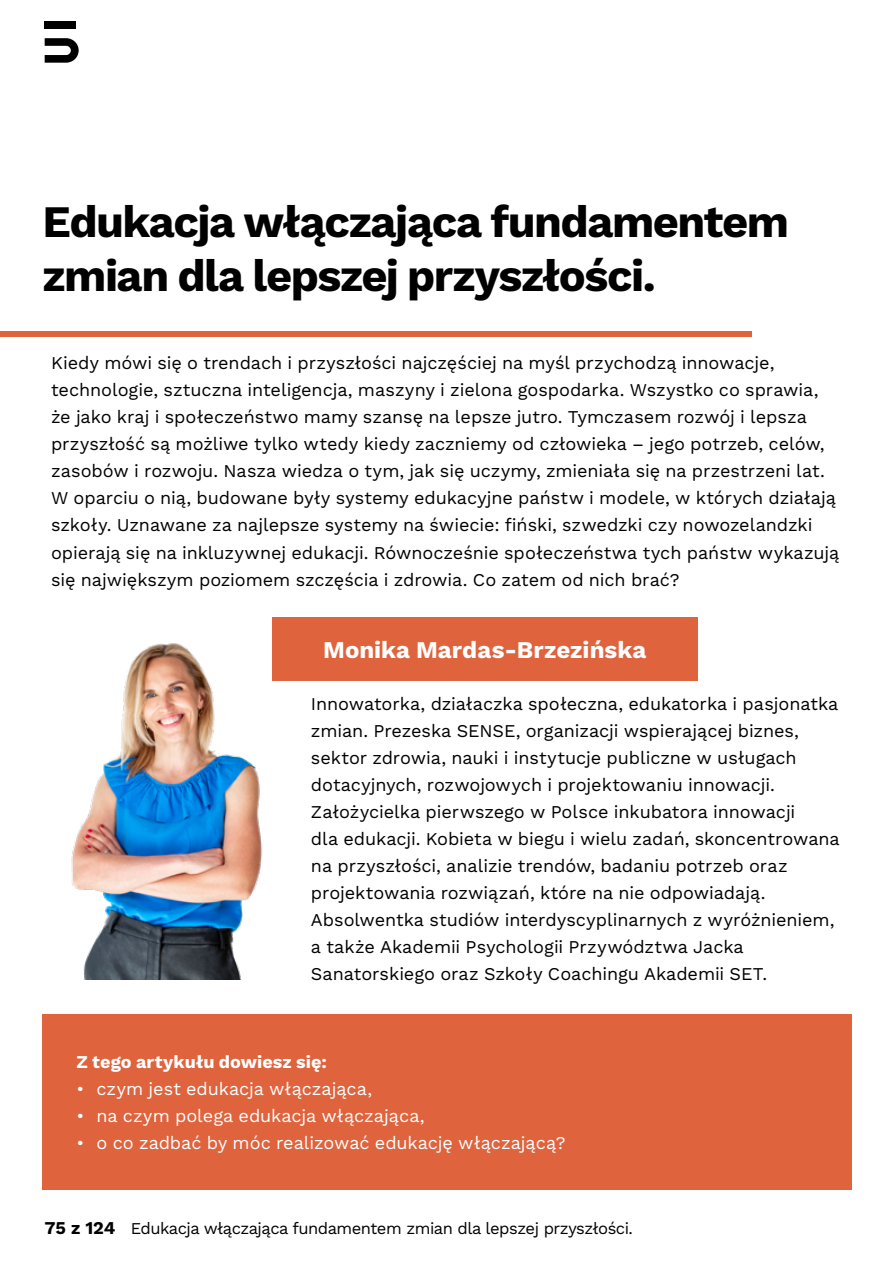
<style>
.page{position:relative;width:893px;height:1263px;background:#fff}
.page>*{position:absolute;margin:0;border:0;box-sizing:border-box;transform-origin:0 0}
.Naglowek_spis{font:700 45px/54px "Work Sans";letter-spacing:-.035em;color:#000}
.Nazwisko_white{font:700 24px "Work Sans";color:#fff}
.Tresc{font:18px/27px "Work Sans";letter-spacing:-.005em;color:#000}
.Paragraph_Style_1{font:18px/27px "Work Sans";letter-spacing:-.005em;color:#000}
.X_tegp{font:18px "Work Sans";color:#fff}
.X_tegp-2{font:700 18px "Work Sans";letter-spacing:.005em;color:#fff}
.t1{font:16.5px "Work Sans";letter-spacing:-.03em;color:#000}
.s1{font-weight:700;font-size:18px}
</style>
<div class="page">
<div style="left:45px;top:21px;width:31px;height:8px;background:#000"></div>
<svg style="left:45px;top:38px;width:34px;height:25px"></svg>
<img style="left:71px;top:643px;width:224px;height:337px">
<div style="left:272px;top:617px;width:425px;height:63px;background:#df633d"></div>
<div style="left:43px;top:1014px;width:808px;height:176px;background:#df633d"></div>
<div style="left:0;top:331px;width:752px;height:6px;background:#df633d"></div>
<p class="Naglowek_spis" style="left:43px;top:197px;width:748px">Edukacja włączająca fundamentem zmian dla lepszej przyszłości.</p>
<p class="Tresc" style="left:51px;top:351px;width:790px">Kiedy mówi się o trendach i przyszłości najczęściej na myśl przychodzą innowacje, technologie, sztuczna inteligencja, maszyny i zielona gospodarka. Wszystko co sprawia, że jako kraj i społeczeństwo mamy szansę na lepsze jutro. Tymczasem rozwój i lepsza przyszłość są możliwe tylko wtedy kiedy zaczniemy od człowieka – jego potrzeb, celów, zasobów i rozwoju. Nasza wiedza o tym, jak się uczymy, zmieniała się na przestrzeni lat.<br>W oparciu o nią, budowane były systemy edukacyjne państw i modele, w których działają szkoły. Uznawane za najlepsze systemy na świecie: fiński, szwedzki czy nowozelandzki opierają się na inkluzywnej edukacji. Równocześnie społeczeństwa tych państw wykazują się największym poziomem szczęścia i zdrowia. Co zatem od nich brać?</p>
<p class="Nazwisko_white" style="left:323px;top:636px;width:325px">Monika Mardas-Brzezińska</p>
<p class="Paragraph_Style_1" style="left:311px;top:691px;width:529px">Innowatorka, działaczka społeczna, edukatorka i pasjonatka zmian. Prezeska SENSE, organizacji wspierającej biznes, sektor zdrowia, nauki i instytucje publiczne w usługach dotacyjnych, rozwojowych i projektowaniu innowacji.<br>Założycielka pierwszego w Polsce inkubatora innowacji</p>
<p class="Paragraph_Style_1" style="left:311px;top:826px;width:530px">dla edukacji. Kobieta w biegu i wielu zadań, skoncentrowana na przyszłości, analizie trendów, badaniu potrzeb oraz projektowania rozwiązań, które na nie odpowiadają.<br>Absolwentka studiów interdyscyplinarnych z wyróżnieniem, a także Akademii Psychologii Przywództwa Jacka Sanatorskiego oraz Szkoły Coachingu Akademii SET.</p>
<p class="X_tegp-2" style="left:77px;top:1052px;width:252px">Z tego artykułu dowiesz się:</p>
<p class="X_tegp" style="left:77px;top:1079px;width:297px">• czym jest edukacja włączająca,</p>
<p class="X_tegp" style="left:77px;top:1106px;width:350px">• na czym polega edukacja włączająca,</p>
<p class="X_tegp" style="left:77px;top:1133px;width:490px">• o co zadbać by móc realizować edukację włączającą?</p>
<p class="t1" style="left:45px;top:1218px;width:590px"><span class="s1">75 z 124</span> Edukacja włączająca fundamentem zmian dla lepszej przyszłości.</p>
</div>
